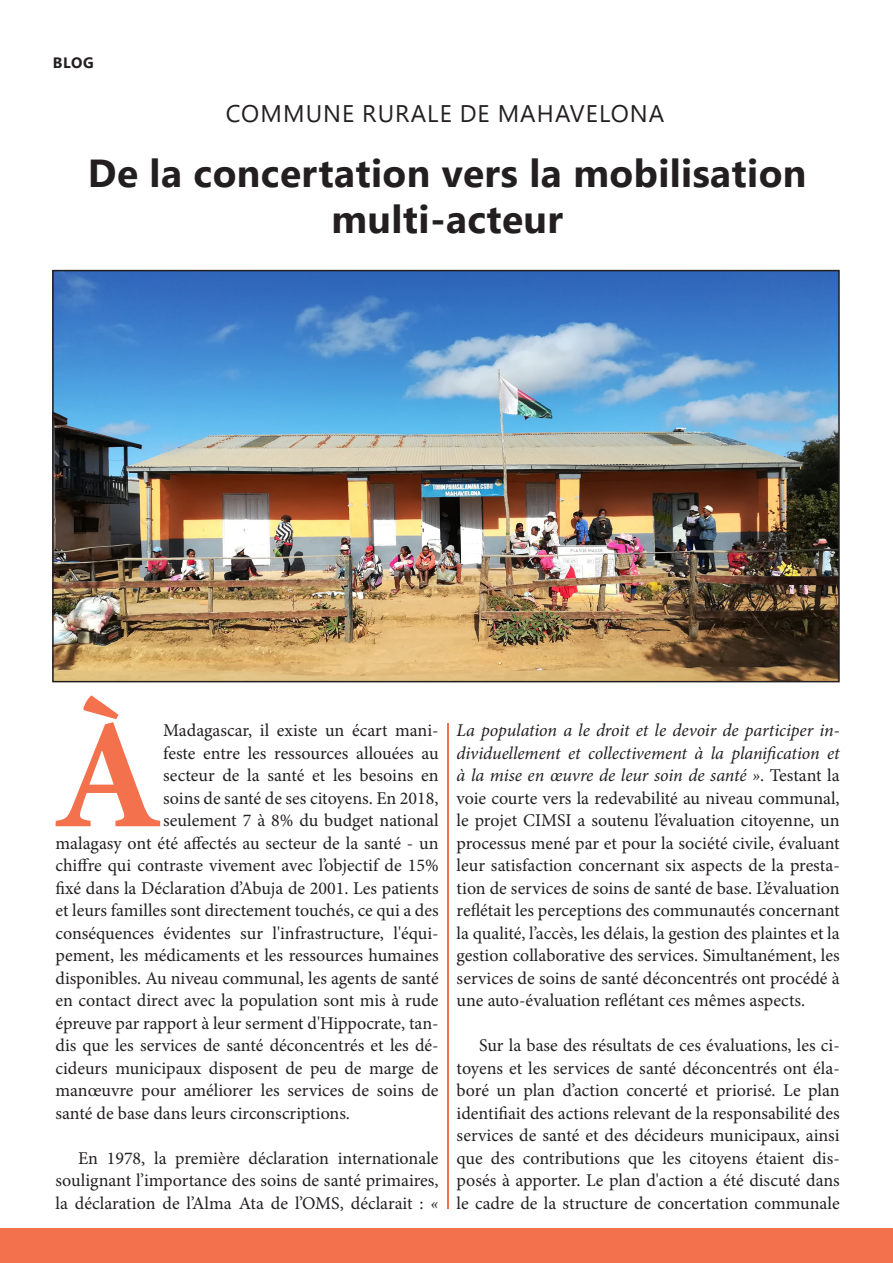
<style>
.page{position:relative;width:893px;height:1263px;background:#fff}
.page>*{position:absolute;margin:0;border:0;box-sizing:border-box;transform-origin:0 0}
.t1{font:700 156.45px "Minion Pro";color:#f3714d}
.t2{font:700 39px "Segoe UI";letter-spacing:.01em;color:#231f20}
.t3{font:24px "Segoe UI";letter-spacing:.045em;color:#231f20}
.t4{font:18px/22.5px "Minion Pro";color:#231f20;text-align:justify}
.t5{font:700 15px "Segoe UI";color:#231f20}
.s1{font-style:italic}
</style>
<div class="page">
<img style="left:55px;top:273px;width:782px;height:406px">
<div style="left:52px;top:270px;width:788px;height:412px;border:2px solid #231f20"></div>
<hr style="left:447px;top:723px;width:1px;height:486px;background:#f3714d">
<div style="left:0;top:1229px;width:893px;height:34px;background:#f3714d"></div>
<p class="t5" style="left:53px;top:51px;width:42px">BLOG</p>
<p class="t3" style="left:226px;top:94px;width:440px">COMMUNE RURALE DE MAHAVELONA</p>
<p class="t2" style="left:88px;top:141px;width:720px">De la concertation vers la mobilisation</p>
<p class="t2" style="left:331px;top:188px;width:233px">multi-acteur</p>
<p class="t1" style="left:53px;top:666px;width:112px">À</p>
<p class="t4" style="left:163px;top:719px;width:277px">Madagascar, il existe un écart mani-</p>
<p class="t4" style="left:163px;top:742px;width:277px">feste entre les ressources allouées au</p>
<p class="t4" style="left:163px;top:764px;width:277px">secteur de la santé et les besoins en</p>
<p class="t4" style="left:163px;top:787px;width:277px">soins de santé de ses citoyens. En 2018,</p>
<p class="t4" style="left:163px;top:809px;width:277px">seulement 7 à 8% du budget national</p>
<p class="t4" style="left:56px;top:832px;width:385px">malagasy ont été affectés au secteur de la santé - un</p>
<p class="t4" style="left:56px;top:854px;width:385px">chiffre qui contraste vivement avec l’objectif de 15%</p>
<p class="t4" style="left:56px;top:877px;width:385px">fixé dans la Déclaration d’Abuja de 2001. Les patients</p>
<p class="t4" style="left:56px;top:899px;width:385px">et leurs familles sont directement touchés, ce qui a des</p>
<p class="t4" style="left:56px;top:922px;width:385px">conséquences évidentes sur l'infrastructure, l'équi-</p>
<p class="t4" style="left:56px;top:944px;width:385px">pement, les médicaments et les ressources humaines</p>
<p class="t4" style="left:56px;top:967px;width:385px">disponibles. Au niveau communal, les agents de santé</p>
<p class="t4" style="left:56px;top:989px;width:385px">en contact direct avec la population sont mis à rude</p>
<p class="t4" style="left:56px;top:1012px;width:385px">épreuve par rapport à leur serment d'Hippocrate, tan-</p>
<p class="t4" style="left:56px;top:1034px;width:385px">dis que les services de santé déconcentrés et les dé-</p>
<p class="t4" style="left:56px;top:1057px;width:385px">cideurs municipaux disposent de peu de marge de</p>
<p class="t4" style="left:56px;top:1079px;width:385px">manœuvre pour améliorer les services de soins de</p>
<p class="t4" style="left:56px;top:1102px;width:296px">santé de base dans leurs circonscriptions.</p>
<p class="t4" style="left:56px;top:1147px;width:385px;text-indent:22px">En 1978, la première déclaration internationale soulignant l’importance des soins de santé primaires, la déclaration de l’Alma Ata de l’OMS, déclarait : <span class="s1">«</span></p>
<p class="t4" style="left:457px;top:719px;width:385px"><span class="s1">La population a le droit et le devoir de participer in&shy;dividuellement et collectivement à la planification et à la mise en œuvre de leur soin de santé »</span>. Testant la voie courte vers la redevabilité au niveau communal, le projet CIMSI a soutenu l’évaluation citoyenne, un processus mené par et pour la société civile, évaluant leur satisfaction concernant six aspects de la presta&shy;tion de services de soins de santé de base. L’évaluation reflétait les perceptions des communautés concernant la qualité, l’accès, les délais, la gestion des plaintes et la gestion collaborative des services. Simultanément, les services de soins de santé déconcentrés ont procédé à une auto-évaluation reflétant ces mêmes aspects.</p>
<p class="t4" style="left:457px;top:1034px;width:385px;text-indent:22px">Sur la base des résultats de ces évaluations, les ci&shy;toyens et les services de santé déconcentrés ont éla&shy;boré un plan d’action concerté et priorisé. Le plan identifiait des actions relevant de la responsabilité des services de santé et des décideurs municipaux, ainsi que des contributions que les citoyens étaient dis&shy;posés à apporter. Le plan d'action a été discuté dans le cadre de la structure de concertation communale</p>
</div>
